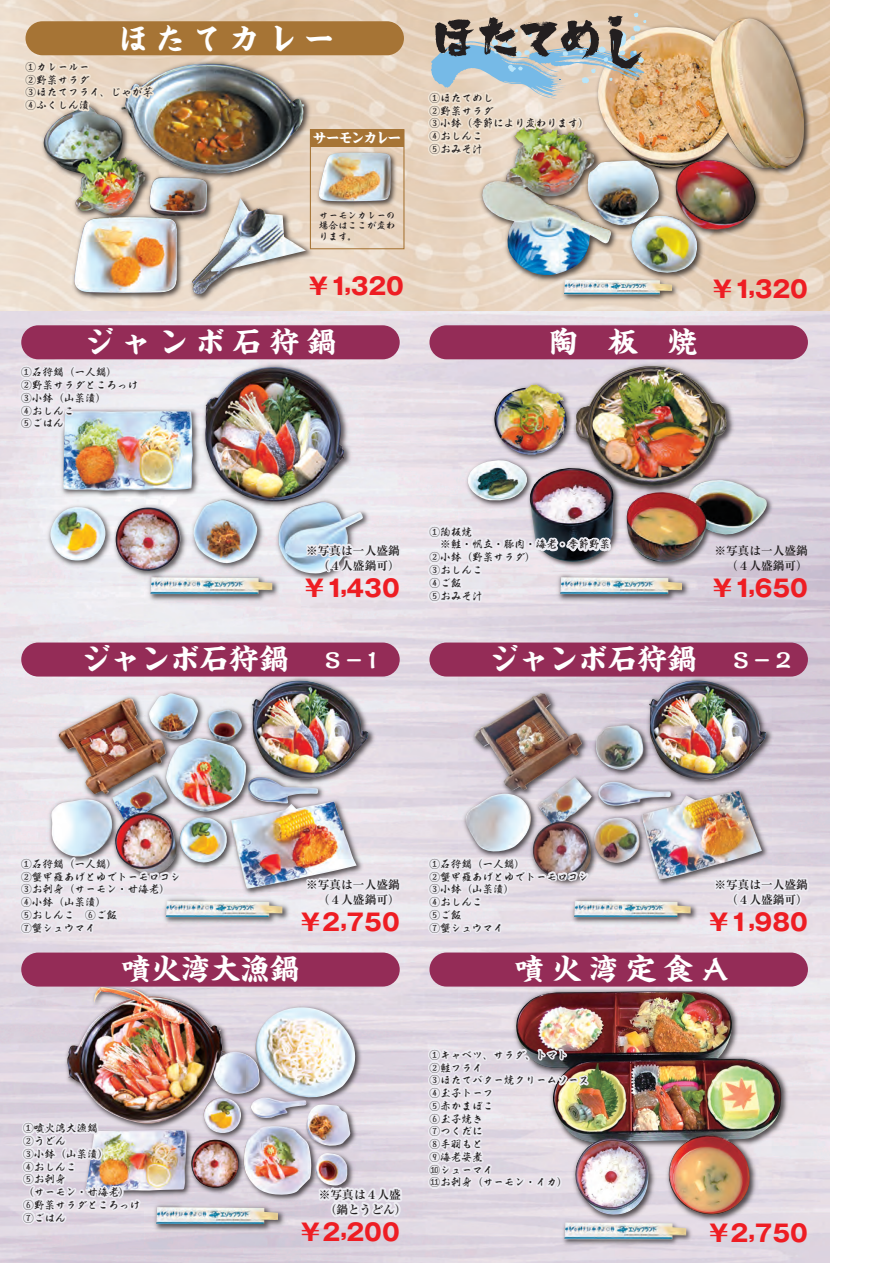
<style>
.page{position:relative;width:893px;height:1263px;background:#fff}
.page>*{position:absolute;margin:0;border:0;box-sizing:border-box;transform-origin:0 0}
.t1{font:700 29.7px "Kaisho MCBK1 Pro De";letter-spacing:.25em;color:#fff}
.t2{font:700 29.7px "Kaisho MCBK1 Pro De";color:#fff}
.t3{font:700 23.4px "Gothic MB101 Pro";color:#ee1d23}
.t4{font:700 21.3px "Kaisho MCBK1 Pro De";color:#fff}
.t5{font:700 13.8px "Kaisho MCBK1 Pro De";letter-spacing:-.07em;color:#fff}
.t6{font:700 11.7px/14.9px "Ryumin Pro";color:#231f20}
.t7{font:500 10.65px/12.8px "Kaku Gyo Std";color:#231f20}
.t8{font:500 9.6px/10.6px "Kaku Gyo Std";color:#231f20;text-align:justify}
</style>
<div class="page">
<img style="left:0;top:310px;width:829px;height:953px">
<img style="left:63px;top:986px;width:301px;height:217px">
<img style="left:67px;top:987px;width:292px;height:208px">
<img style="left:46px;top:676px;width:333px;height:223px">
<img style="left:58px;top:680px;width:311px;height:191px">
<img style="left:0;top:0;width:829px;height:310px">
<img style="left:511px;top:986px;width:280px;height:238px">
<img style="left:510px;top:991px;width:271px;height:227px">
<img style="left:38px;top:59px;width:278px;height:246px">
<img style="left:44px;top:63px;width:262px;height:231px">
<div style="left:429px;top:952px;width:379px;height:34px;background:#942c57;border-radius:17px"></div>
<div style="left:21px;top:642px;width:379px;height:34px;background:#942c57;border-radius:17px"></div>
<div style="left:429px;top:325px;width:379px;height:34px;background:#942c57;border-radius:17px"></div>
<div style="left:21px;top:325px;width:379px;height:34px;background:#942c57;border-radius:17px"></div>
<img style="left:183px;top:896px;width:109px;height:31px">
<img style="left:183px;top:901px;width:99px;height:16px">
<img style="left:560px;top:1218px;width:135px;height:30px">
<img style="left:590px;top:1222px;width:96px;height:17px">
<svg style="left:303px;top:869px;width:100px;height:44px;background:#e5e2e8"></svg>
<svg style="left:412px;top:1022px;width:178px;height:217px;background:#d9d0d5"></svg>
<div style="left:21px;top:952px;width:379px;height:34px;background:#942c57;border-radius:17px"></div>
<img style="left:613px;top:572px;width:79px;height:31px">
<img style="left:613px;top:577px;width:69px;height:17px">
<img style="left:150px;top:1202px;width:138px;height:31px">
<img style="left:156px;top:1207px;width:122px;height:17px">
<img style="left:622px;top:476px;width:154px;height:95px">
<img style="left:627px;top:480px;width:140px;height:82px">
<img style="left:571px;top:362px;width:166px;height:133px">
<img style="left:576px;top:366px;width:151px;height:120px">
<img style="left:490px;top:380px;width:86px;height:59px">
<img style="left:494px;top:384px;width:73px;height:55px">
<img style="left:613px;top:463px;width:9px;height:108px">
<img style="left:146px;top:584px;width:137px;height:19px">
<img style="left:150px;top:584px;width:122px;height:10px">
<div style="left:26px;top:21px;width:378px;height:34px;background:#a67435;border-radius:17px"></div>
<img style="left:8px;top:22px;width:148px;height:145px">
<img style="left:560px;top:285px;width:121px;height:18px">
<img style="left:564px;top:285px;width:108px;height:9px">
<img style="left:646px;top:14px;width:167px;height:164px">
<img style="left:646px;top:18px;width:158px;height:151px">
<img style="left:478px;top:116px;width:288px;height:169px">
<img style="left:482px;top:120px;width:274px;height:155px">
<img style="left:412px;top:13px;width:234px;height:195px">
<div style="left:310px;top:129px;width:94px;height:120px;border:1px solid #a67435"></div>
<div style="left:310px;top:130px;width:94px;height:17px;background:#a67435"></div>
<img style="left:314px;top:148px;width:86px;height:62px">
<img style="left:319px;top:153px;width:72px;height:48px">
<svg style="left:315px;top:1176px;width:90px;height:61px;background:#dfd8e1"></svg>
<img style="left:6px;top:1054px;width:138px;height:200px">
<svg style="left:4px;top:803px;width:179px;height:180px"></svg>
<div style="left:429px;top:642px;width:379px;height:34px;background:#942c57;border-radius:17px"></div>
<img style="left:46px;top:362px;width:327px;height:222px">
<img style="left:50px;top:367px;width:314px;height:207px">
<img style="left:4px;top:344px;width:138px;height:114px">
<svg style="left:303px;top:439px;width:310px;height:229px;background:#cbbcc7"></svg>
<img style="left:460px;top:676px;width:317px;height:214px">
<img style="left:465px;top:680px;width:302px;height:204px">
<img style="left:591px;top:896px;width:109px;height:31px">
<img style="left:591px;top:901px;width:100px;height:16px">
<svg style="left:711px;top:869px;width:100px;height:50px;background:#e7e1e9"></svg>
<svg style="left:412px;top:840px;width:179px;height:144px"></svg>
<h1 class="t1" style="left:118px;top:13px;width:217px">ほたてカレー</h1>
<p class="t7" style="left:26px;top:60px;width:129px">①カレールー<br>②野菜サラダ<br>③ほたてフライ、じゃが芋<br>④ふくしん漬</p>
<p class="t5" style="left:313px;top:126px;width:90px">サーモンカレー</p>
<p class="t8" style="left:319px;top:209px;width:78px">サーモンカレーの場合はここが変わります。</p>
<p class="t7" style="left:429px;top:91px;width:161px">①ほたてめし<br>②野菜サラダ<br>③小鉢（季節により変わります）<br>④おしんこ<br>⑤おみそ汁</p>
<h2 class="t3" style="left:307px;top:267px;width:99px">￥1,320</h2>
<h2 class="t3" style="left:711px;top:269px;width:99px">￥1,320</h2>
<h1 class="t1" style="left:84px;top:317px;width:254px">ジャンボ石狩鍋</h1>
<p class="t7" style="left:21px;top:365px;width:118px">①石狩鍋（一人鍋）<br>②野菜サラダところっけ<br>③小鉢（山菜漬）<br>④おしんこ<br>⑤ごはん</p>
<h1 class="t1" style="left:549px;top:317px;width:150px">陶板焼</h1>
<p class="t6" style="left:306px;top:542px;width:95px">※写真は一人盛鍋　（４人盛鍋可）</p>
<h2 class="t3" style="left:303px;top:569px;width:99px">￥1,430</h2>
<h1 class="t2" style="left:81px;top:634px;width:210px">ジャンボ石狩鍋</h1>
<h3 class="t4" style="left:322px;top:642px;width:59px">Ｓ－1</h3>
<p class="t7" style="left:429px;top:525px;width:182px">①陶板焼<br>　※鮭・帆立・豚肉・海老・季節野菜<br>②小鉢（野菜サラダ）<br>③おしんこ<br>④ご飯<br>⑤おみそ汁</p>
<h1 class="t2" style="left:489px;top:634px;width:210px">ジャンボ石狩鍋</h1>
<p class="t6" style="left:714px;top:542px;width:95px">※写真は一人盛鍋　（４人盛鍋可）</p>
<h2 class="t3" style="left:711px;top:569px;width:99px">￥1,650</h2>
<h3 class="t4" style="left:730px;top:642px;width:65px">Ｓ－２</h3>
<p class="t7" style="left:21px;top:857px;width:161px">①石狩鍋（一人鍋）<br>②蟹甲羅あげとゆでトーモロコシ<br>③お刺身（サーモン・甘海老）<br>④小鉢（山菜漬）<br>⑤おしんこ　⑥ご飯<br>⑦蟹シュウマイ</p>
<p class="t6" style="left:306px;top:876px;width:95px">※写真は一人盛鍋　（４人盛鍋可）</p>
<h2 class="t3" style="left:299px;top:903px;width:102px">￥2,750</h2>
<p class="t7" style="left:429px;top:857px;width:161px">①石狩鍋（一人鍋）<br>②蟹甲羅あげとゆでトーモロコシ<br>③小鉢（山菜漬）<br>④おしんこ<br>⑤ご飯<br>⑦蟹シュウマイ</p>
<p class="t6" style="left:714px;top:876px;width:95px">※写真は一人盛鍋　（４人盛鍋可）</p>
<h2 class="t3" style="left:707px;top:903px;width:102px">￥1,980</h2>
<h1 class="t1" style="left:121px;top:944px;width:180px">噴火湾大漁鍋</h1>
<h1 class="t1" style="left:514px;top:944px;width:217px">噴火湾定食Ａ</h1>
<p class="t7" style="left:23px;top:1121px;width:118px">①噴火湾大漁鍋<br>②うどん<br>③小鉢（山菜漬）<br>④おしんこ<br>⑤お刺身<br>（サーモン・甘海老）<br>⑥野菜サラダところっけ<br>⑦ごはん</p>
<p class="t6" style="left:319px;top:1186px;width:89px">※写真は４人盛　（鍋とうどん）</p>
<h2 class="t3" style="left:299px;top:1212px;width:102px">￥2,200</h2>
<p class="t7" style="left:429px;top:1048px;width:161px">①キャベツ、サラダ、トマト<br>②鮭フライ<br>③ほたてバター焼クリームソース<br>④玉子トーフ<br>⑤赤かまぼこ<br>⑥玉子焼き<br>⑦つくだに<br>⑧手羽もと<br>⑨海老姿煮<br>⑩シューマイ<br>⑪お刺身（サーモン・イカ）</p>
<h2 class="t3" style="left:707px;top:1213px;width:102px">￥2,750</h2>
</div>
